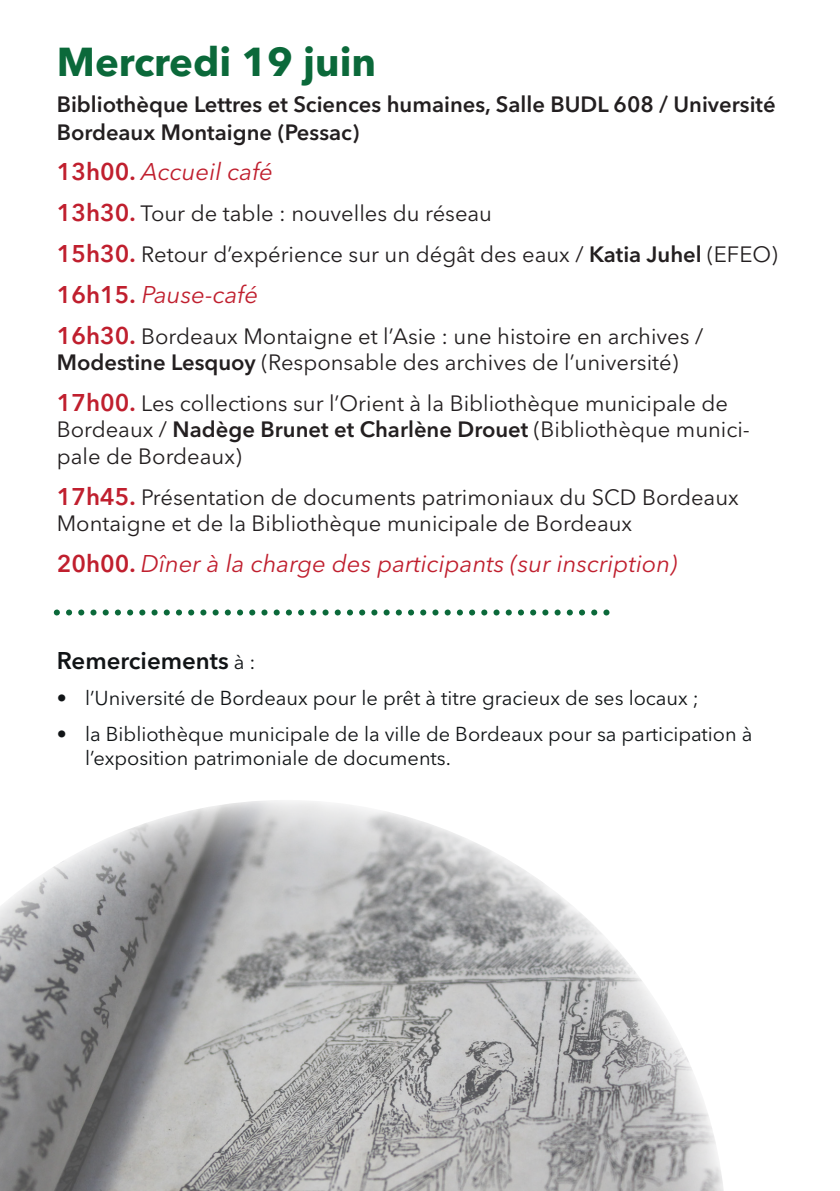
<style>
.page{position:relative;width:840px;height:1191px;background:#fff}
.page>*{position:absolute;margin:0;border:0;box-sizing:border-box;transform-origin:0 0}
.t1{font:700 40px "Avenir Next LT Pro";color:#0b693a}
.t2{font:italic 24px "Avenir Next LT Pro";color:#c01f2e}
.t3{font:600 24px "Avenir Next LT Pro";color:#111416}
.t4{font:22px/26.4px "Avenir Next LT Pro";color:#231f20}
.t5{font:600 22px/28px "Avenir Next LT Pro";color:#231f20}
.t6{font:20px/24px "Avenir Next LT Pro";color:#111416}
.s1{font-weight:600;font-style:normal}
.s2{font-weight:600;font-size:24px;color:#c01f2e}
.s3{font-weight:600}
.s4{font-weight:400;font-size:20px}
</style>
<div class="page">
<svg style="left:57px;top:609px;width:553px;height:6px"></svg>
<img style="left:0;top:800px;width:724px;height:391px">
<h1 class="t1" style="left:57px;top:37px;width:321px">Mercredi 19 juin</h1>
<p class="t5" style="left:57px;top:90px;width:720px">Bibliothèque Lettres et Sciences humaines, Salle BUDL 608 / Université<br>Bordeaux Montaigne (Pessac)</p>
<p class="t2" style="left:57px;top:158px;width:218px"><span class="s1">13h00.</span> Accueil café</p>
<p class="t4" style="left:57px;top:193px;width:722px;line-height:40.8px"><span class="s2">13h30.</span> Tour de table : nouvelles du réseau<br><span class="s2">15h30.</span> Retour d’expérience sur un dégât des eaux / <span class="s3">Katia Juhel</span> (EFEO)</p>
<p class="t2" style="left:57px;top:280px;width:203px"><span class="s1">16h15.</span> Pause-café</p>
<p class="t4" style="left:57px;top:323px;width:647px"><span class="s2">16h30.</span> Bordeaux Montaigne et l’Asie : une histoire en archives /<br><span class="s3">Modestine Lesquoy</span> (Responsable des archives de l’université)</p>
<p class="t4" style="left:57px;top:390px;width:694px"><span class="s2">17h00.</span> Les collections sur l’Orient à la Bibliothèque municipale de<br>Bordeaux / <span class="s3">Nadège Brunet et Charlène Drouet</span> (Bibliothèque munici&shy;pale de Bordeaux)</p>
<p class="t4" style="left:57px;top:483px;width:683px"><span class="s2">17h45.</span> Présentation de documents patrimoniaux du SCD Bordeaux<br>Montaigne et de la Bibliothèque municipale de Bordeaux</p>
<p class="t2" style="left:57px;top:549px;width:622px"><span class="s1">20h00.</span> Dîner à la charge des participants (sur inscription)</p>
<p class="t3" style="left:57px;top:646px;width:200px">Remerciements <span class="s4">à :</span></p>
<p class="t6" style="left:57px;top:686px;width:643px">• l’Université de Bordeaux pour le prêt à titre gracieux de ses locaux ;</p>
<p class="t6" style="left:85px;top:722px;width:668px;text-indent:-28px">• la Bibliothèque municipale de la ville de Bordeaux pour sa participation à l’exposition patrimoniale de documents.</p>
</div>
